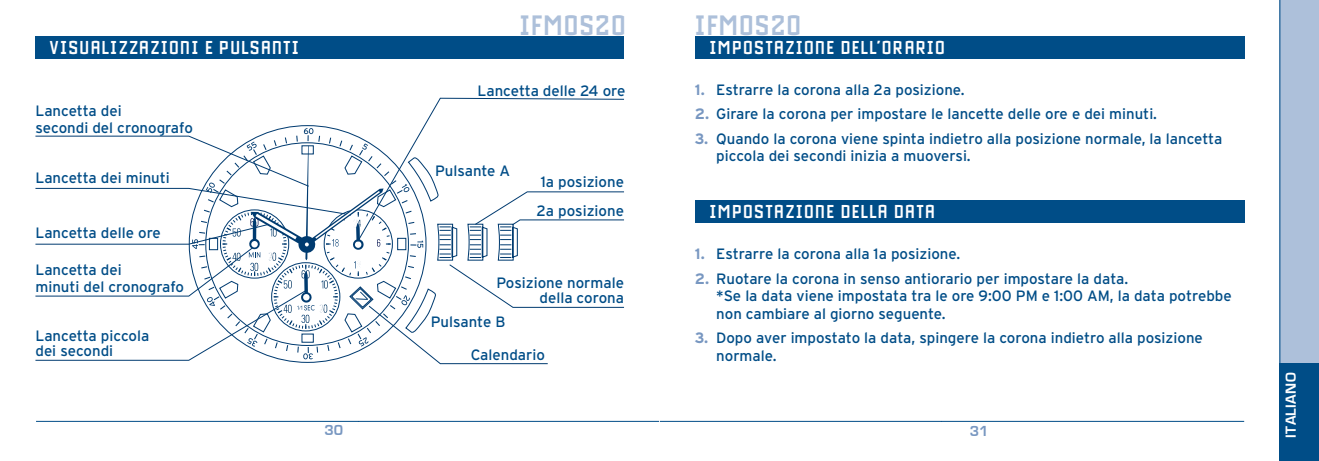
<style>
.page{position:relative;width:1319px;height:461px;background:#fff}
.page>*{position:absolute;margin:0;border:0;box-sizing:border-box;transform-origin:0 0}
.t1{font:700 30px "Drukpa";letter-spacing:.04em;color:#adc0da}
.t2{font:700 20px "Drukpa";letter-spacing:.07em;color:#fff}
.t3{font:15px/17.5px "Interstate";color:#004d87}
.t4{font:700 15px "Eurostile";letter-spacing:.025em;color:#fff}
.t5{font:700 15px "Eurostile";color:#7897c1}
.s1{font-weight:700;color:#7897c1}
</style>
<div class="page">
<svg style="left:35px;top:97px;width:589px;height:267px"></svg>
<hr style="left:358px;top:421px;width:301px;height:1px;background:#004d87">
<hr style="left:36px;top:421px;width:322px;height:1px;background:#004d87">
<div style="left:35px;top:36px;width:589px;height:22px;background:#004d87"></div>
<div style="left:694px;top:36px;width:550px;height:22px;background:#004d87"></div>
<hr style="left:659px;top:421px;width:282px;height:1px;background:#004d87">
<hr style="left:941px;top:421px;width:302px;height:1px;background:#004d87">
<div style="left:1278px;top:0;width:40px;height:461px;background:#adc0da"></div>
<div style="left:1278px;top:363px;width:40px;height:98px;background:#004d87"></div>
<hr style="left:1279px;top:0;width:1px;height:461px;background:#004d87">
<div style="left:694px;top:200px;width:550px;height:22px;background:#004d87"></div>
<h2 class="t2" style="left:50px;top:37px;width:250px">VISUALIZZAZIONI E PULSANTI</h2>
<p class="t3" style="left:35px;top:102px;width:159px">Lancetta dei<br>secondi del cronografo</p>
<p class="t3" style="left:35px;top:169px;width:136px">Lancetta dei minuti</p>
<p class="t3" style="left:35px;top:224px;width:127px">Lancetta delle ore</p>
<p class="t3" style="left:35px;top:261px;width:150px">Lancetta dei<br>minuti del cronografo</p>
<p class="t3" style="left:35px;top:328px;width:115px;line-height:15px">Lancetta piccola dei secondi</p>
<h1 class="t1" style="left:519px;top:9px;width:108px">IFM0S20</h1>
<h1 class="t1" style="left:694px;top:9px;width:108px">IFM0S20</h1>
<p class="t3" style="left:477px;top:82px;width:149px">Lancetta delle 24 ore</p>
<p class="t3" style="left:435px;top:162px;width:77px">Pulsante A</p>
<p class="t3" style="left:540px;top:173px;width:85px">1a posizione</p>
<p class="t3" style="left:536px;top:202px;width:89px">2a posizione</p>
<p class="t3" style="left:496px;top:275px;width:129px;line-height:15px;text-align:right">Posizione normale della corona</p>
<p class="t3" style="left:431px;top:312px;width:76px">Pulsante B</p>
<p class="t3" style="left:470px;top:345px;width:76px">Calendario</p>
<h2 class="t2" style="left:709px;top:37px;width:237px">IMPOSTAZIONE DELL’ORARIO</h2>
<p class="t3" style="left:694px;top:81px;width:271px"><span class="s1">1.</span> Estrarre la corona alla 2a posizione.</p>
<p class="t3" style="left:694px;top:105px;width:463px"><span class="s1">2.</span> Girare la corona per impostare le lancette delle ore e dei minuti.</p>
<p class="t3" style="left:716px;top:130px;width:507px;text-indent:-21px"><span class="s1">3.</span> Quando la corona viene spinta indietro alla posizione normale, la lancetta piccola dei secondi inizia a muoversi.</p>
<h2 class="t2" style="left:709px;top:201px;width:227px">IMPOSTAZIONE DELLA DATA</h2>
<p class="t3" style="left:694px;top:245px;width:267px"><span class="s1">1.</span> Estrarre la corona alla 1a posizione.</p>
<p class="t3" style="left:716px;top:269px;width:517px;text-indent:-21px"><span class="s1">2.</span> Ruotare la corona in senso antiorario per impostare la data.<br>*Se la data viene impostata tra le ore 9:00 PM e 1:00 AM, la data potrebbe non cambiare al giorno seguente.</p>
<p class="t3" style="left:716px;top:329px;width:488px;text-indent:-21px"><span class="s1">3.</span> Dopo aver impostato la data, spingere la corona indietro alla posizione normale.</p>
<p class="t5" style="left:324px;top:422px;width:20px">30</p>
<p class="t5" style="left:969px;top:422px;width:20px">31</p>
<p class="t4" style="left:1282px;top:437px;width:67px;rotate:-90deg">ITALIANO</p>
</div>
